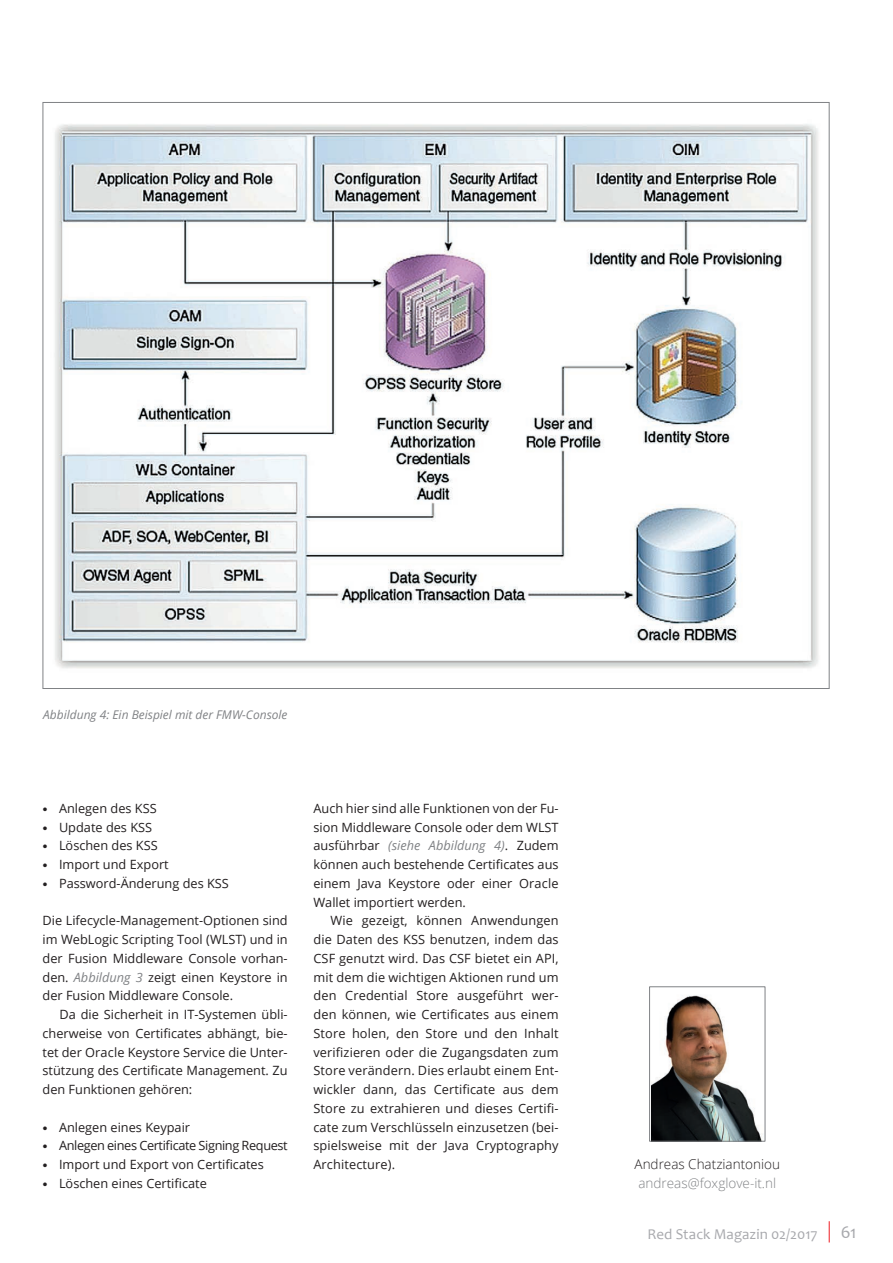
<style>
.page{position:relative;width:893px;height:1263px;background:#fff}
.page>*{position:absolute;margin:0;border:0;box-sizing:border-box;transform-origin:0 0}
.t1{font:18px "Candara";color:#a8a9ad}
.t2{font:15px "Candara";letter-spacing:.005em;color:#a8a9ad}
.Kontakt_zentriert{font:300 13.5px "Open Sans";color:#808285}
.Kontakt_zentriert-2{font:300 13.5px "Open Sans";color:#231f20}
.Fließtext_Einzug{font:12.75px/18.8px "Open Sans";color:#231f20;text-align:justify}
.Fließtext_ohne_Einzu{font:12.75px/18.8px "Open Sans";color:#231f20;text-align:justify}
.Fließtext_Einzug-2{font:12.75px "Open Sans";letter-spacing:-.03em;color:#231f20}
.Bildunterschrift{font:italic 12px "Open Sans";color:#808285}
.s1{font-family:"Stone Serif Std";font-weight:500;font-size:10.5px}
.s2{font-style:italic;color:#808285}
</style>
<div class="page">
<svg style="left:829px;top:1221px;width:1px;height:21px"></svg>
<img style="left:54px;top:124px;width:765px;height:545px">
<img style="left:651px;top:995px;width:112px;height:144px">
<div style="left:649px;top:986px;width:116px;height:155px;border:1px solid #808285"></div>
<p class="Bildunterschrift" style="left:43px;top:706px;width:246px">Abbildung 4: Ein Beispiel mit der FMW-Console</p>
<p class="Fließtext_Einzug" style="left:43px;top:798px;width:116px"><span class="s1">•</span> Anlegen des KSS</p>
<p class="Fließtext_Einzug" style="left:43px;top:817px;width:111px"><span class="s1">•</span> Update des KSS</p>
<p class="Fließtext_Einzug" style="left:43px;top:836px;width:117px"><span class="s1">•</span> Löschen des KSS</p>
<p class="Fließtext_Einzug" style="left:43px;top:855px;width:128px"><span class="s1">•</span> Import und Export</p>
<p class="Fließtext_Einzug" style="left:43px;top:873px;width:188px"><span class="s1">•</span> Password-Änderung des KSS</p>
<p class="Fließtext_ohne_Einzu" style="left:43px;top:911px;width:247px">Die Lifecycle-Management-Optionen sind im WebLogic Scripting Tool (WLST) und in der Fusion Middleware Console vorhan&shy;den. <span class="s2">Abbildung 3</span> zeigt einen Keystore in der Fusion Middleware Console.</p>
<p class="Fließtext_Einzug" style="left:43px;top:1005px;width:247px;text-indent:17px">Da die Sicherheit in IT-Systemen übli&shy;cherweise von Certificates abhängt, bie&shy;tet der Oracle Keystore Service die Unter&shy;stützung des Certificate Management. Zu den Funktionen gehören:</p>
<p class="Fließtext_Einzug" style="left:43px;top:1117px;width:149px"><span class="s1">•</span> Anlegen eines Keypair</p>
<p class="Fließtext_Einzug-2" style="left:43px;top:1137px;width:247px"><span class="s1">•</span> Anlegen eines Certificate Signing Request</p>
<p class="Fließtext_Einzug" style="left:43px;top:1155px;width:223px"><span class="s1">•</span> Import und Export von Certificates</p>
<p class="Fließtext_Einzug" style="left:43px;top:1173px;width:166px"><span class="s1">•</span> Löschen eines Certificate</p>
<p class="Fließtext_ohne_Einzu" style="left:313px;top:798px;width:247px">Auch hier sind alle Funktionen von der Fu&shy;sion Middleware Console oder dem WLST ausführbar <span class="s2">(siehe Abbildung 4)</span>. Zudem können auch bestehende Certificates aus einem Java Keystore oder einer Oracle Wallet importiert werden.</p>
<p class="Fließtext_Einzug" style="left:313px;top:911px;width:247px;text-indent:17px">Wie gezeigt, können Anwendungen die Daten des KSS benutzen, indem das CSF genutzt wird. Das CSF bietet ein API, mit dem die wichtigen Aktionen rund um den Credential Store ausgeführt wer&shy;den können, wie Certificates aus einem Store holen, den Store und den Inhalt verifizieren oder die Zugangsdaten zum Store verändern. Dies erlaubt einem Ent&shy;wickler dann, das Certificate aus dem Store zu extrahieren und dieses Certifi&shy;cate zum Verschlüsseln einzusetzen (bei&shy;spielsweise mit der Java Cryptography Architecture).</p>
<p class="Kontakt_zentriert-2" style="left:635px;top:1155px;width:147px">Andreas Chatziantoniou</p>
<p class="Kontakt_zentriert" style="left:638px;top:1174px;width:139px">andreas@foxglove-it.nl</p>
<p class="t2" style="left:647px;top:1224px;width:172px">Red Stack Magazin 02/2017</p>
<h1 class="t1" style="left:841px;top:1221px;width:17px">61</h1>
</div>
